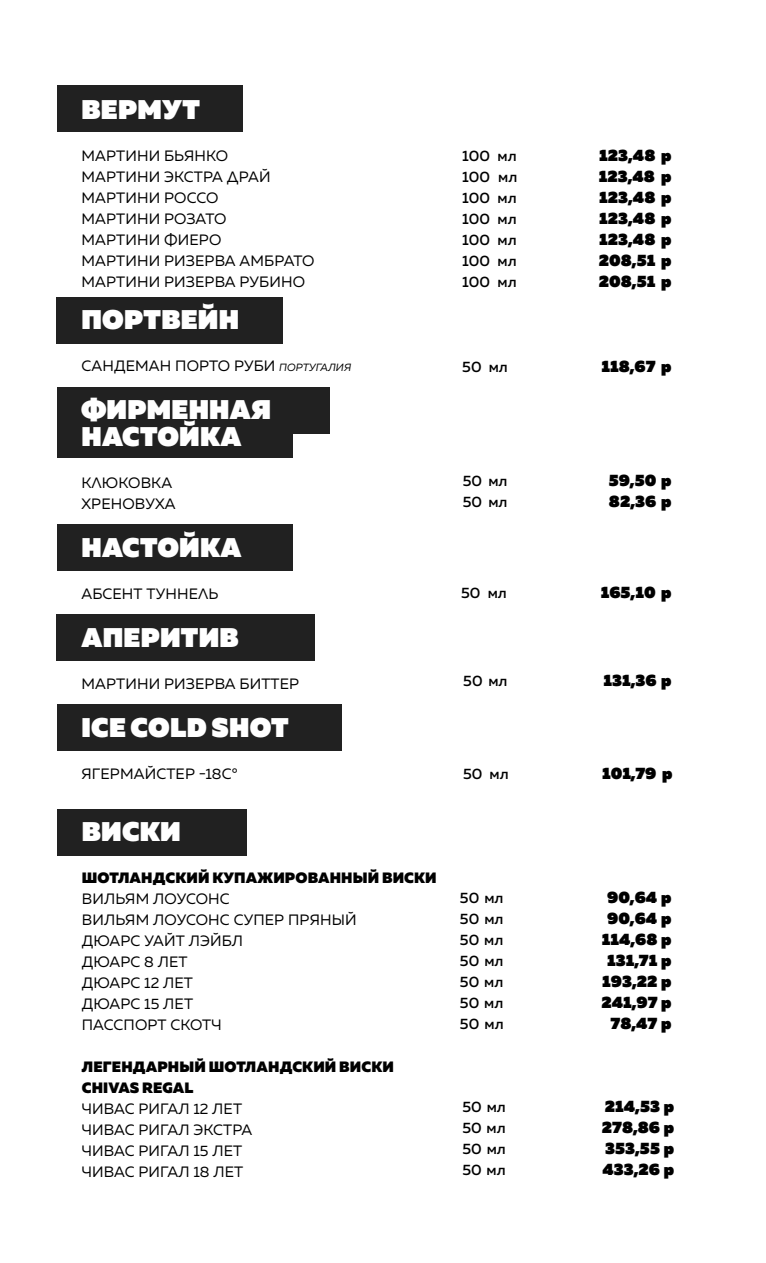
<style>
.page{position:relative;width:766px;height:1263px;background:#fff}
.page>*{position:absolute;margin:0;border:0;box-sizing:border-box;transform-origin:0 0}
.t1{font:800 27px/27px "Muller";letter-spacing:.01em;color:#fff}
.t2{font:800 16.5px "Muller";color:#000}
.t3{font:15px/21px "Muller";letter-spacing:.01em;color:#000}
.t4{font:500 15px "Muller";color:#000}
.t5{font:900 15px/21px "Muller";letter-spacing:.01em;color:#000}
.s1{font-style:italic;font-size:10.5px}
</style>
<div class="page">
<div style="left:56px;top:297px;width:227px;height:46px;background:#212121"></div>
<div style="left:57px;top:86px;width:186px;height:46px;background:#212121"></div>
<div style="left:57px;top:525px;width:236px;height:46px;background:#212121"></div>
<div style="left:56px;top:614px;width:258px;height:46px;background:#212121"></div>
<div style="left:57px;top:705px;width:285px;height:46px;background:#212121"></div>
<div style="left:57px;top:387px;width:273px;height:46px;background:#212121"></div>
<div style="left:57px;top:411px;width:236px;height:46px;background:#212121"></div>
<div style="left:57px;top:809px;width:190px;height:46px;background:#212121"></div>
<h1 class="t1" style="left:81px;top:97px;width:120px">ВЕРМУТ</h1>
<p class="t3" style="left:81px;top:145px;width:234px">МАРТИНИ БЬЯНКО<br>МАРТИНИ ЭКСТРА ДРАЙ<br>МАРТИНИ РОССО<br>МАРТИНИ РОЗАТО<br>МАРТИНИ ФИЕРО<br>МАРТИНИ РИЗЕРВА АМБРАТО<br>МАРТИНИ РИЗЕРВА РУБИНО</p>
<h1 class="t1" style="left:81px;top:307px;width:159px">ПОРТВЕЙН</h1>
<p class="t3" style="left:81px;top:355px;width:271px">САНДЕМАН ПОРТО РУБИ <span class="s1">португалия</span></p>
<h1 class="t1" style="left:81px;top:397px;width:191px">ФИРМЕННАЯ<br>НАСТОЙКА</h1>
<p class="t3" style="left:81px;top:472px;width:96px">КЛЮКОВКА<br>ХРЕНОВУХА</p>
<h1 class="t1" style="left:81px;top:535px;width:161px">НАСТОЙКА</h1>
<p class="t3" style="left:81px;top:583px;width:138px">АБСЕНТ ТУННЕЛЬ</p>
<h1 class="t1" style="left:81px;top:625px;width:159px">АПЕРИТИВ</h1>
<p class="t3" style="left:81px;top:673px;width:219px">МАРТИНИ РИЗЕРВА БИТТЕР</p>
<h1 class="t1" style="left:81px;top:715px;width:209px">ICE COLD SHOT</h1>
<p class="t3" style="left:81px;top:763px;width:158px">ЯГЕРМАЙСТЕР -18С°</p>
<h1 class="t1" style="left:82px;top:819px;width:100px">ВИСКИ</h1>
<p class="t5" style="left:82px;top:867px;width:356px">ШОТЛАНДСКИЙ КУПАЖИРОВАННЫЙ ВИСКИ</p>
<p class="t3" style="left:82px;top:888px;width:276px">ВИЛЬЯМ ЛОУСОНС<br>ВИЛЬЯМ ЛОУСОНС СУПЕР ПРЯНЫЙ<br>ДЮАРС УАЙТ ЛЭЙБЛ<br>ДЮАРС 8 ЛЕТ<br>ДЮАРС 12 ЛЕТ<br>ДЮАРС 15 ЛЕТ<br>ПАССПОРТ СКОТЧ</p>
<p class="t5" style="left:82px;top:1056px;width:313px">ЛЕГЕНДАРНЫЙ ШОТЛАНДСКИЙ ВИСКИ<br>CHIVAS REGAL</p>
<p class="t3" style="left:82px;top:1098px;width:172px">ЧИВАС РИГАЛ 12 ЛЕТ<br>ЧИВАС РИГАЛ ЭКСТРА<br>ЧИВАС РИГАЛ 15 ЛЕТ<br>ЧИВАС РИГАЛ 18 ЛЕТ</p>
<p class="t4" style="left:462px;top:147px;width:56px">100 мл</p>
<p class="t2" style="left:599px;top:145px;width:74px">123,48 р</p>
<p class="t4" style="left:462px;top:168px;width:57px">100 мл</p>
<p class="t2" style="left:598px;top:166px;width:74px">123,48 р</p>
<p class="t4" style="left:462px;top:189px;width:56px">100 мл</p>
<p class="t2" style="left:599px;top:187px;width:74px">123,48 р</p>
<p class="t4" style="left:462px;top:210px;width:56px">100 мл</p>
<p class="t2" style="left:599px;top:208px;width:74px">123,48 р</p>
<p class="t4" style="left:462px;top:231px;width:56px">100 мл</p>
<p class="t2" style="left:599px;top:229px;width:74px">123,48 р</p>
<p class="t4" style="left:462px;top:252px;width:56px">100 мл</p>
<p class="t2" style="left:598px;top:250px;width:74px">208,51 р</p>
<p class="t4" style="left:462px;top:273px;width:56px">100 мл</p>
<p class="t2" style="left:598px;top:271px;width:74px">208,51 р</p>
<p class="t4" style="left:462px;top:357px;width:47px">50 мл</p>
<p class="t2" style="left:601px;top:355px;width:72px">118,67 р</p>
<p class="t4" style="left:462px;top:471px;width:46px">50 мл</p>
<p class="t2" style="left:608px;top:469px;width:64px">59,50 р</p>
<p class="t4" style="left:462px;top:492px;width:46px">50 мл</p>
<p class="t2" style="left:608px;top:490px;width:64px">82,36 р</p>
<p class="t4" style="left:461px;top:583px;width:47px">50 мл</p>
<p class="t2" style="left:600px;top:581px;width:72px">165,10 р</p>
<p class="t4" style="left:463px;top:671px;width:46px">50 мл</p>
<p class="t2" style="left:603px;top:669px;width:70px">131,36 р</p>
<p class="t4" style="left:463px;top:765px;width:47px">50 мл</p>
<p class="t2" style="left:602px;top:763px;width:72px">101,79 р</p>
<p class="t4" style="left:460px;top:888px;width:45px">50 мл</p>
<p class="t2" style="left:607px;top:887px;width:66px">90,64 р</p>
<p class="t4" style="left:460px;top:909px;width:45px">50 мл</p>
<p class="t2" style="left:607px;top:908px;width:66px">90,64 р</p>
<p class="t4" style="left:460px;top:930px;width:45px">50 мл</p>
<p class="t2" style="left:601px;top:929px;width:71px">114,68 р</p>
<p class="t4" style="left:460px;top:951px;width:45px">50 мл</p>
<p class="t2" style="left:607px;top:950px;width:66px">131,71 р</p>
<p class="t4" style="left:460px;top:972px;width:45px">50 мл</p>
<p class="t2" style="left:602px;top:971px;width:71px">193,22 р</p>
<p class="t4" style="left:460px;top:993px;width:45px">50 мл</p>
<p class="t2" style="left:601px;top:992px;width:72px">241,97 р</p>
<p class="t4" style="left:460px;top:1014px;width:45px">50 мл</p>
<p class="t2" style="left:610px;top:1013px;width:63px">78,47 р</p>
<p class="t4" style="left:462px;top:1097px;width:45px">50 мл</p>
<p class="t2" style="left:604px;top:1096px;width:71px">214,53 р</p>
<p class="t4" style="left:462px;top:1118px;width:45px">50 мл</p>
<p class="t2" style="left:601px;top:1117px;width:74px">278,86 р</p>
<p class="t4" style="left:462px;top:1139px;width:45px">50 мл</p>
<p class="t2" style="left:605px;top:1138px;width:70px">353,55 р</p>
<p class="t4" style="left:462px;top:1160px;width:45px">50 мл</p>
<p class="t2" style="left:602px;top:1159px;width:73px">433,26 р</p>
</div>
